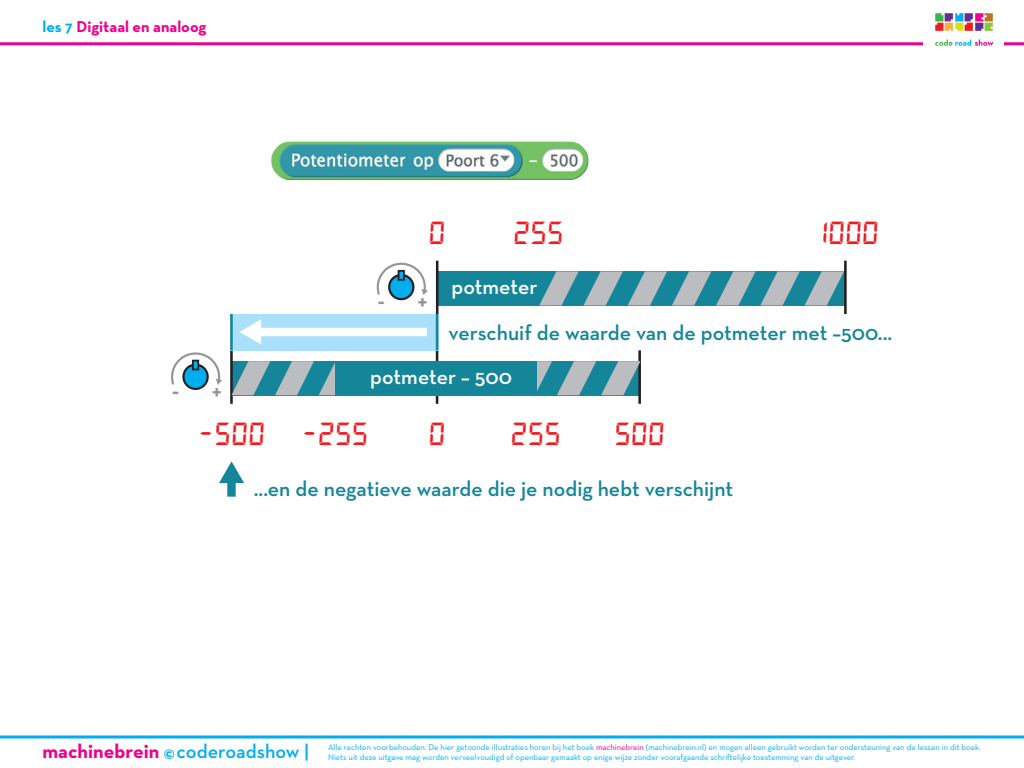
<style>
.page{position:relative;width:1024px;height:768px;background:#fff}
.page>*{position:absolute;margin:0;border:0;box-sizing:border-box;transform-origin:0 0}
.t1{font:28.8px "Segment 7 Standard";color:#ee1d23}
.t2{font:600 26px "Neutra Text";color:#939598}
.t3{font:600 21.6px "Neutra Text";color:#158699}
.t4{font:600 21.6px "Neutra Text";color:#fff}
.t5{font:600 20px "Neutra Text";color:#00aeef}
.t6{font:700 16px "Neutra Text";color:#ed028c}
.t7{font:8.5px/10px "Neutra Text";color:#00aeef}
.s1{color:#00aeef}
.s2{font-weight:700;color:#ed028c}
.s3{font-family:"Neutra Text Bold Alt";font-weight:400;font-size:14px}
.s4{color:#ed028c}
</style>
<div class="page">
<hr style="left:0;top:42px;width:1024px;height:3px;background:#ed028c">
<hr style="left:0;top:735px;width:1024px;height:3px;background:#00aeef">
<div style="left:923px;top:13px;width:81px;height:33px;background:#fff"></div>
<svg style="left:935px;top:13px;width:58px;height:18px"></svg>
<svg style="left:935px;top:39px;width:58px;height:7px"></svg>
<hr style="left:436px;top:350px;width:2px;height:54px;background:#231f20">
<hr style="left:230px;top:350px;width:3px;height:54px;background:#231f20">
<hr style="left:638px;top:350px;width:3px;height:54px;background:#231f20">
<div style="left:182px;top:364px;width:27px;height:26px;border:2px solid #231f20;border-radius:50%"></div>
<svg style="left:171px;top:352px;width:51px;height:35px"></svg>
<svg style="left:231px;top:361px;width:104px;height:34px;background:#679faa"></svg>
<svg style="left:536px;top:361px;width:105px;height:34px;background:#669ea9"></svg>
<div style="left:335px;top:361px;width:201px;height:34px;background:#158699"></div>
<div style="left:437px;top:271px;width:408px;height:34px;background:#158699"></div>
<hr style="left:436px;top:261px;width:2px;height:53px;background:#231f20">
<hr style="left:844px;top:261px;width:3px;height:53px;background:#231f20">
<div style="left:388px;top:274px;width:26px;height:26px;border:2px solid #231f20;border-radius:50%"></div>
<svg style="left:376px;top:262px;width:52px;height:35px"></svg>
<svg style="left:539px;top:271px;width:305px;height:34px"></svg>
<div style="left:230px;top:314px;width:208px;height:36px;background:#aae0f9"></div>
<div style="left:257px;top:328px;width:170px;height:8px;background:#fff"></div>
<svg style="left:239px;top:319px;width:22px;height:25px"></svg>
<div style="left:227px;top:479px;width:9px;height:18px;background:#158699"></div>
<svg style="left:219px;top:461px;width:25px;height:22px"></svg>
<hr style="left:436px;top:314px;width:2px;height:36px;background:#158699">
<hr style="left:230px;top:314px;width:3px;height:36px;background:#158699">
<img style="left:271px;top:141px;width:318px;height:39px">
<h3 class="t6" style="left:43px;top:17px;width:165px"><span class="s1">les 7</span> Digitaal en analoog</h3>
<h2 class="t2" style="left:172px;top:374px;width:52px">- +</h2>
<h1 class="t1" style="left:429px;top:221px;width:18px">0</h1>
<h1 class="t1" style="left:514px;top:221px;width:52px">255</h1>
<h1 class="t1" style="left:812px;top:221px;width:69px">1000</h1>
<h3 class="t4" style="left:451px;top:274px;width:88px">potmeter</h3>
<h2 class="t2" style="left:378px;top:284px;width:52px">- +</h2>
<h3 class="t3" style="left:449px;top:319px;width:445px">verschuif de waarde van de potmeter met –500...</h3>
<h3 class="t4" style="left:370px;top:363px;width:143px">potmeter – 500</h3>
<h1 class="t1" style="left:198px;top:422px;width:69px">-500</h1>
<h1 class="t1" style="left:301px;top:422px;width:69px">-255</h1>
<h1 class="t1" style="left:429px;top:422px;width:18px">0</h1>
<h1 class="t1" style="left:511px;top:422px;width:52px">255</h1>
<h1 class="t1" style="left:614px;top:422px;width:52px">500</h1>
<h3 class="t3" style="left:254px;top:476px;width:481px">...en de negatieve waarde die je nodig hebt verschijnt</h3>
<h3 class="t5" style="left:43px;top:739px;width:268px"><span class="s2">machinebrein</span> <span class="s3">©</span>coderoadshow |</h3>
<p class="t7" style="left:328px;top:742px;width:654px">Alle rechten voorbehouden. De hier getoonde illustraties horen bij het boek <span class="s4">machinebrein</span> (machinebrein.nl) en mogen alleen gebruikt worden ter ondersteuning van de lessen in dit boek.<br>Niets uit deze uitgave mag worden verveelvoudigd of openbaar gemaakt op enige wijze zonder voorafgaande schriftelijke toestemming van de uitgever.</p>
</div>
